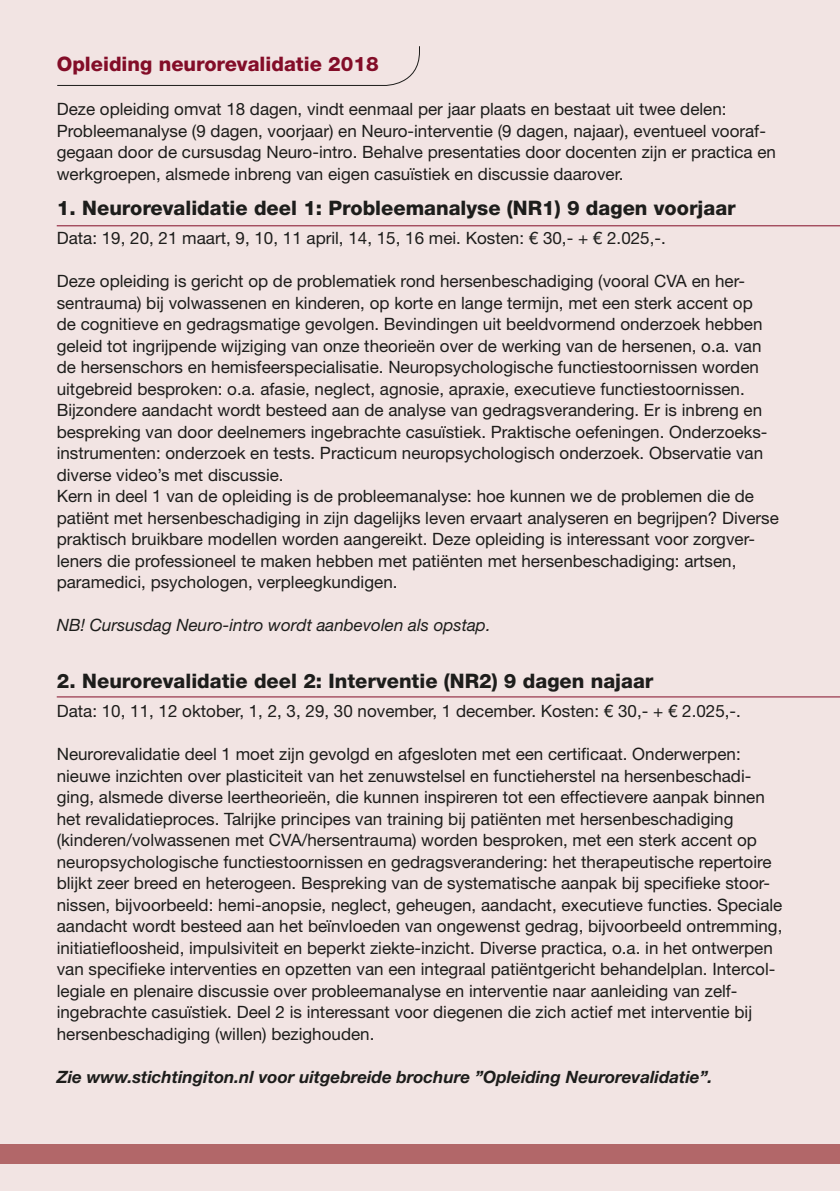
<style>
.page{position:relative;width:840px;height:1191px;background:#fff}
.page>*{position:absolute;margin:0;border:0;box-sizing:border-box;transform-origin:0 0}
.t1{font:800 20px "Helvetica Neue LT Std";color:#1d1d1b}
.t2{font:800 20px "Helvetica Neue LT Std";color:#830d28}
.t3{font:17px/21.6px "Helvetica Neue LT Std";color:#1d1d1b}
.t4{font:italic 700 17px "Helvetica Neue LT Std";color:#1d1d1b}
.t5{font:italic 17px "Helvetica Neue LT Std";color:#1d1d1b}
</style>
<div class="page">
<div style="left:0;top:0;width:839px;height:1191px;background:#f2e4e3"></div>
<div style="left:0;top:1144px;width:839px;height:20px;background:#b26769"></div>
<svg style="left:57px;top:46px;width:363px;height:40px"></svg>
<hr style="left:57px;top:225px;width:782px;height:1px;background:#830d28">
<hr style="left:57px;top:696px;width:782px;height:1px;background:#830d28">
<p class="t2" style="left:57px;top:52px;width:323px">Opleiding neurorevalidatie 2018</p>
<p class="t3" style="left:57px;top:98px;width:720px">Deze opleiding omvat 18 dagen, vindt eenmaal per jaar plaats en bestaat uit twee delen:<br>Probleemanalyse (9 dagen, voorjaar) en Neuro-interventie (9 dagen, najaar), eventueel vooraf&shy;gegaan door de cursusdag Neuro-intro. Behalve presentaties door docenten zijn er practica en werkgroepen, alsmede inbreng van eigen casuïstiek en discussie daarover.</p>
<p class="t1" style="left:57px;top:196px;width:680px">1. Neurorevalidatie deel 1: Probleemanalyse (NR1) 9 dagen voorjaar</p>
<p class="t3" style="left:57px;top:227px;width:610px">Data: 19, 20, 21 maart, 9, 10, 11 april, 14, 15, 16 mei. Kosten: € 30,- + € 2.025,-.</p>
<p class="t3" style="left:57px;top:270px;width:723px">Deze opleiding is gericht op de problematiek rond hersenbeschadiging (vooral CVA en her&shy;sentrauma) bij volwassenen en kinderen, op korte en lange termijn, met een sterk accent op<br>de cognitieve en gedragsmatige gevolgen. Bevindingen uit beeldvormend onderzoek hebben geleid tot ingrijpende wijziging van onze theorieën over de werking van de hersenen, o.a. van de hersenschors en hemisfeerspecialisatie. Neuropsychologische functiestoornissen worden uitgebreid besproken: o.a. afasie, neglect, agnosie, apraxie, executieve functiestoornissen.<br>Bijzondere aandacht wordt besteed aan de analyse van gedragsverandering. Er is inbreng en bespreking van door deelnemers ingebrachte casuïstiek. Praktische oefeningen. Onderzoeks&shy;instrumenten: onderzoek en tests. Practicum neuropsychologisch onderzoek. Observatie van diverse video’s met discussie.<br>Kern in deel 1 van de opleiding is de probleemanalyse: hoe kunnen we de problemen die de patiënt met hersenbeschadiging in zijn dagelijks leven ervaart analyseren en begrijpen? Diverse praktisch bruikbare modellen worden aangereikt. Deze opleiding is interessant voor zorgver&shy;leners die professioneel te maken hebben met patiënten met hersenbeschadiging: artsen, paramedici, psychologen, verpleegkundigen.</p>
<p class="t5" style="left:57px;top:615px;width:435px">NB! Cursusdag Neuro-intro wordt aanbevolen als opstap.</p>
<p class="t1" style="left:57px;top:669px;width:598px">2. Neurorevalidatie deel 2: Interventie (NR2) 9 dagen najaar</p>
<p class="t3" style="left:57px;top:700px;width:685px">Data: 10, 11, 12 oktober, 1, 2, 3, 29, 30 november, 1 december. Kosten: € 30,- + € 2.025,-.</p>
<p class="t3" style="left:57px;top:743px;width:726px">Neurorevalidatie deel 1 moet zijn gevolgd en afgesloten met een certificaat. Onderwerpen: nieuwe inzichten over plasticiteit van het zenuwstelsel en functieherstel na hersenbeschadi&shy;ging, alsmede diverse leertheorieën, die kunnen inspireren tot een effectievere aanpak binnen het revalidatieproces. Talrijke principes van training bij patiënten met hersenbeschadiging (kinderen/volwassenen met CVA/hersentrauma) worden besproken, met een sterk accent op neuropsychologische functiestoornissen en gedragsverandering: het therapeutische repertoire blijkt zeer breed en heterogeen. Bespreking van de systematische aanpak bij specifieke stoor&shy;nissen, bijvoorbeeld: hemi-anopsie, neglect, geheugen, aandacht, executieve functies. Speciale aandacht wordt besteed aan het beïnvloeden van ongewenst gedrag, bijvoorbeeld ontremming, initiatiefloosheid, impulsiviteit en beperkt ziekte-inzicht. Diverse practica, o.a. in het ontwerpen van specifieke interventies en opzetten van een integraal patiëntgericht behandelplan. Intercol&shy;legiale en plenaire discussie over probleemanalyse en interventie naar aanleiding van zelf&shy;ingebrachte casuïstiek. Deel 2 is interessant voor diegenen die zich actief met interventie bij hersenbeschadiging (willen) bezighouden.</p>
<p class="t4" style="left:57px;top:1066px;width:657px">Zie www.stichtingiton.nl voor uitgebreide brochure ”Opleiding Neurorevalidatie”.</p>
</div>
